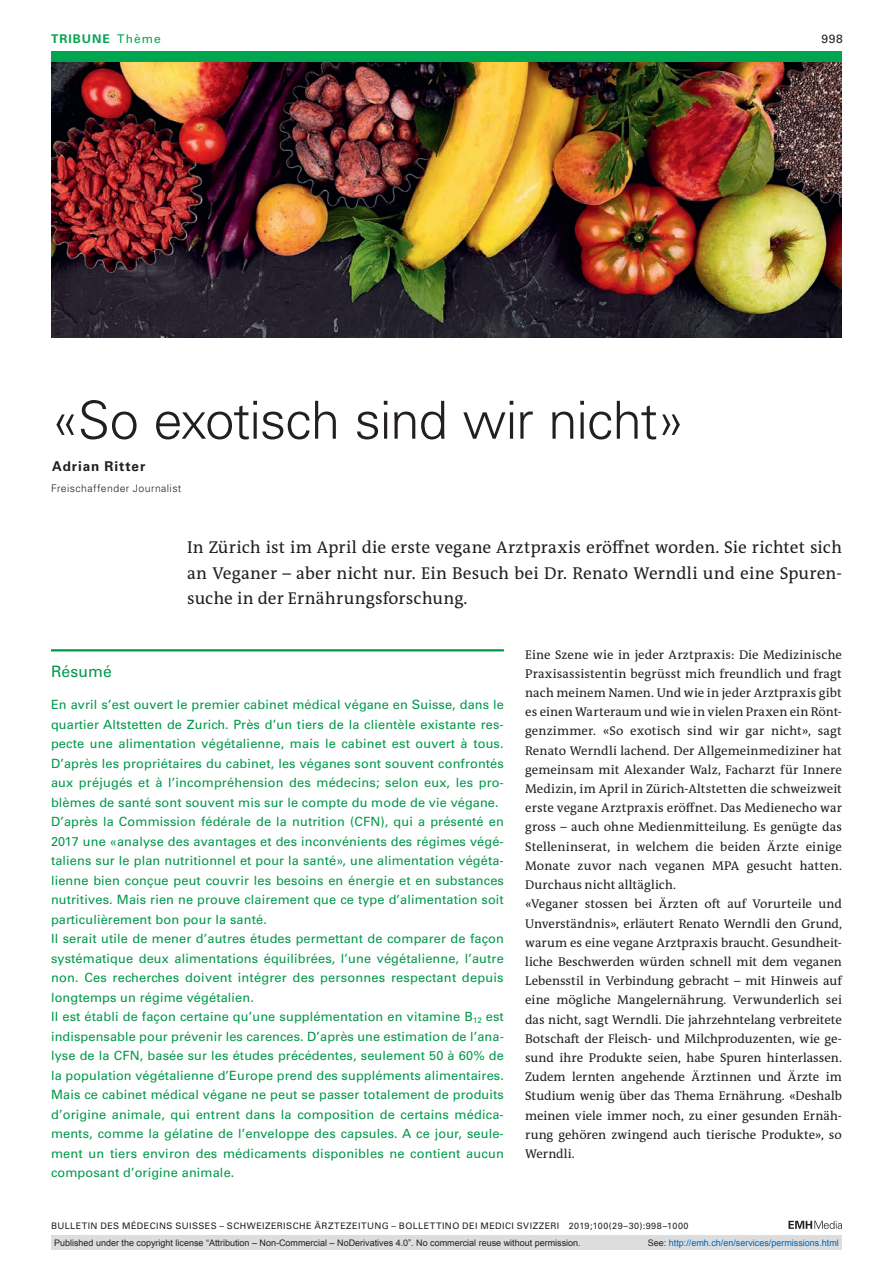
<style>
.page{position:relative;width:893px;height:1263px;background:#fff}
.page>*{position:absolute;margin:0;border:0;box-sizing:border-box;transform-origin:0 0}
.t1{font:300 52.5px "Univers LT Std";letter-spacing:-.02em;color:#231f20}
.t2{font:17.25px/25.5px "The Antiqua B W5 Plain";letter-spacing:.01em;color:#231f20;text-align:justify}
.t3{font:15.75px "Univers LT Std";letter-spacing:.005em;color:#00984a}
.t4{font:700 13.5px "Univers LT Std";letter-spacing:.065em;color:#231f20}
.t5{font:12.75px/19.5px "Univers LT Std";letter-spacing:.01em;color:#00984a}
.t6{font:12.75px/19.2px "The Antiqua B W5 Plain";letter-spacing:.005em;color:#231f20}
.t7{font:700 12px "Univers LT Std";letter-spacing:.085em;color:#00a54f}
.t8{font:12px "Univers LT Std";color:#231f20}
.t9{font:300 10.5px "Univers LT Std";letter-spacing:.035em;color:#231f20}
.t10{font:9px "Arial";color:#231f20}
.t11{font:9px "Univers LT Std";letter-spacing:.05em;color:#231f20}
.t12{font:9px "Arial";color:#0166b3}
.s1{font-weight:400}
.s2{color:#231f20}
</style>
<div class="page">
<svg style="left:788px;top:1221px;width:54px;height:8px"></svg>
<hr style="left:51px;top:649px;width:453px;height:2px;background:#00984a">
<img style="left:51px;top:62px;width:791px;height:275px">
<div style="left:51px;top:51px;width:791px;height:11px;background:#00a54f"></div>
<div style="left:51px;top:1235px;width:791px;height:15px;background:#dcdddf"></div>
<p class="t7" style="left:51px;top:31px;width:111px">TRIBUNE <span class="s1">Thème</span></p>
<p class="t8" style="left:821px;top:31px;width:23px">998</p>
<h1 class="t1" style="left:51px;top:388px;width:636px">«So exotisch sind wir nicht»</h1>
<p class="t4" style="left:52px;top:458px;width:95px">Adrian Ritter</p>
<p class="t9" style="left:51px;top:482px;width:132px">Freischaffender Journalist</p>
<h2 class="t2" style="left:187px;top:535px;width:656px">In Zürich ist im April die erste vegane Arztpraxis eröffnet worden. Sie richtet sich an Veganer – aber nicht nur. Ein Besuch bei Dr. Renato Werndli und eine Spuren&shy;suche in der Ernährungsforschung.</h2>
<p class="t3" style="left:51px;top:662px;width:62px">Résumé</p>
<p class="t5" style="left:51px;top:695px;width:454px">En avril s’est ouvert le premier cabinet médical végane en Suisse, dans le quartier Altstetten de Zurich. Près d’un tiers de la clientèle existante res&shy;pecte une alimentation végétalienne, mais le cabinet est ouvert à tous.<br>D’après les propriétaires du cabinet, les véganes sont souvent confrontés aux préjugés et à l’incompréhension des médecins; selon eux, les pro&shy;blèmes de santé sont souvent mis sur le compte du mode de vie végane.<br>D’après la Commission fédérale de la nutrition (CFN), qui a présenté en 2017 une «analyse des avantages et des inconvénients des régimes végé&shy;taliens sur le plan nutritionnel et pour la santé», une alimentation végéta&shy;lienne bien conçue peut couvrir les besoins en énergie et en substances nutritives. Mais rien ne prouve clairement que ce type d’alimentation soit particulièrement bon pour la santé.<br>Il serait utile de mener d’autres études permettant de comparer de façon systématique deux alimentations équilibrées, l’une végétalienne, l’autre non. Ces recherches doivent intégrer des personnes respectant depuis longtemps un régime végétalien.<br>Il est établi de façon certaine qu’une supplémentation en vitamine B<sub>12</sub> est indispensable pour prévenir les carences. D’après une estimation de l’ana&shy;lyse de la CFN, basée sur les études précédentes, seulement 50 à 60% de la population végétalienne d’Europe prend des suppléments alimentaires.<br>Mais ce cabinet médical végane ne peut se passer totalement de produits d’origine animale, qui entrent dans la composition de certains médica&shy;ments, comme la gélatine de l’enveloppe des capsules. A ce jour, seule&shy;ment un tiers environ des médicaments disponibles ne contient aucun composant d’origine animale.</p>
<p class="t6" style="left:525px;top:645px;width:318px">Eine Szene wie in jeder Arztpraxis: Die Medizinische Praxisassistentin begrüsst mich freundlich und fragt nach meinem Namen. Und wie in jeder Arztpraxis gibt es einen Warteraum und wie in vielen Praxen ein Rönt&shy;genzimmer. «So exotisch sind wir gar nicht», sagt Renato Werndli lachend. Der Allgemeinmediziner hat gemeinsam mit Alexander Walz, Facharzt für Innere Medizin, im April in Zürich-Altstetten die schweizweit erste vegane Arztpraxis eröffnet. Das Medienecho war gross – auch ohne Medienmitteilung. Es genügte das Stelleninserat, in welchem die beiden Ärzte einige Monate zuvor nach veganen MPA gesucht hatten.<br>Durchaus nicht alltäglich.<br>«Veganer stossen bei Ärzten oft auf Vorurteile und Unverständnis», erläutert Renato Werndli den Grund, warum es eine vegane Arztpraxis braucht. Gesundheit&shy;liche Beschwerden würden schnell mit dem veganen Lebensstil in Verbindung gebracht – mit Hinweis auf eine mögliche Mangelernährung. Verwunderlich sei das nicht, sagt Werndli. Die jahrzehntelang verbreitete Botschaft der Fleisch- und Milchproduzenten, wie ge&shy;sund ihre Produkte seien, habe Spuren hinterlassen.<br>Zudem lernten angehende Ärztinnen und Ärzte im Studium wenig über das Thema Ernährung. «Deshalb meinen viele immer noch, zu einer gesunden Ernäh&shy;rung gehören zwingend auch tierische Produkte», so Werndli.</p>
<p class="t11" style="left:51px;top:1220px;width:639px">BULLETIN DES MÉDECINS SUISSES – SCHWEIZERISCHE ÄRZTEZEITUNG – BOLLETTINO DEI MEDICI SVIZZERI 2019;100(29–30):998–1000</p>
<p class="t10" style="left:54px;top:1237px;width:528px">Published under the copyright license “Attribution – Non-Commercial – NoDerivatives 4.0”. No commercial reuse without permission.</p>
<p class="t12" style="left:648px;top:1237px;width:193px"><span class="s2">See:</span> http://emh.ch/en/services/permissions.html</p>
</div>
